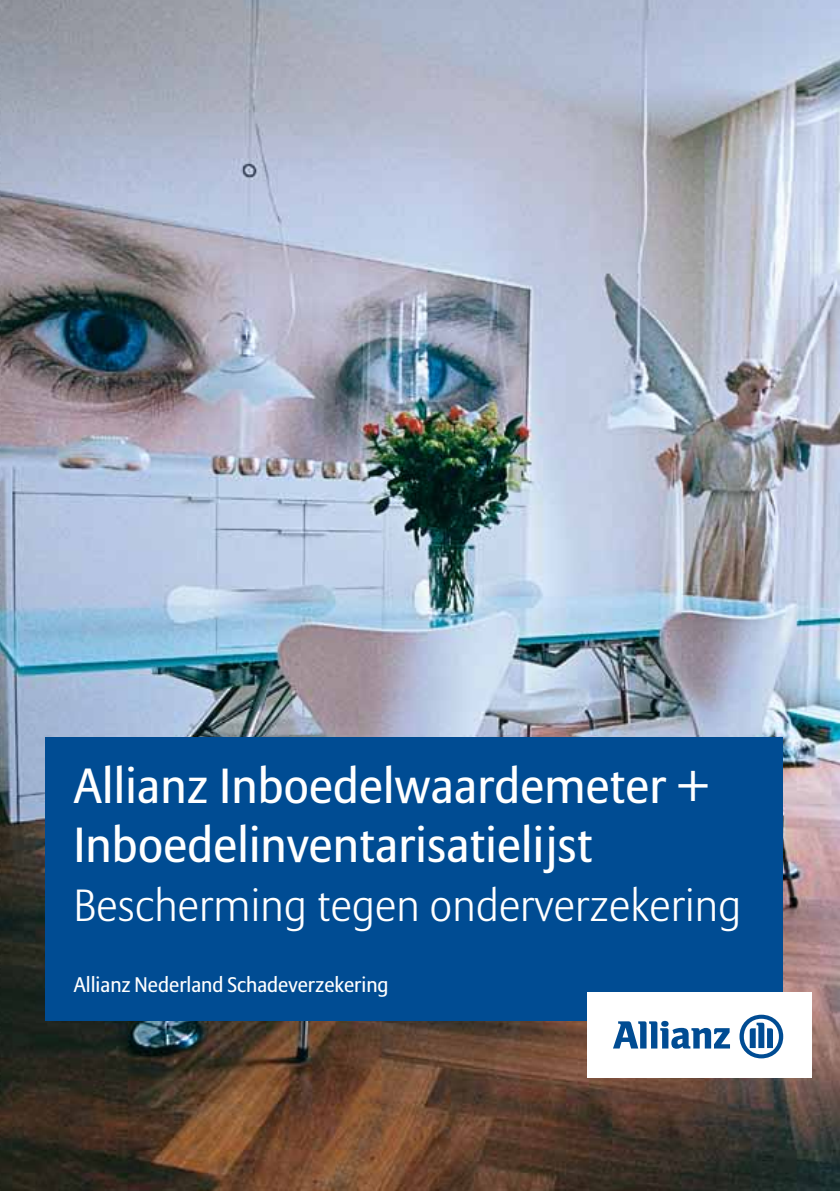
<style>
.page{position:relative;width:840px;height:1191px;background:#fff}
.page>*{position:absolute;margin:0;border:0;box-sizing:border-box;transform-origin:0 0}
.t1{font:49px/58.6px "Allianz Sans";letter-spacing:.005em;color:#fff}
.t2{font:300 44.8px "Allianz Sans";letter-spacing:.005em;color:#fff}
.t3{font:300 28px "Allianz Serif";letter-spacing:.025em;color:#fff}
.t4{font:21px "Allianz Sans";color:#fff}
</style>
<div class="page">
<img style="left:0;top:0;width:839px;height:1191px">
<div style="left:45px;top:737px;width:737px;height:283px;background:#004c93"></div>
<div style="left:587px;top:992px;width:224px;height:85px;background:#fff"></div>
<svg style="left:613px;top:1021px;width:116px;height:27px"></svg>
<svg style="left:739px;top:1014px;width:43px;height:44px"></svg>
<p class="t1" style="left:74px;top:756px;width:636px">Allianz Inboedelwaardemeter +<br>Inboedelinventarisatielijst</p>
<p class="t2" style="left:74px;top:878px;width:668px">Bescherming tegen onderverzekering</p>
<p class="t3" style="left:159px;top:766px;width:364px">Schadeuitkering ongeacht de</p>
<p class="t3" style="left:159px;top:847px;width:140px">bestuurder</p>
<p class="t4" style="left:74px;top:972px;width:316px">Allianz Nederland Schadeverzekering</p>
</div>
